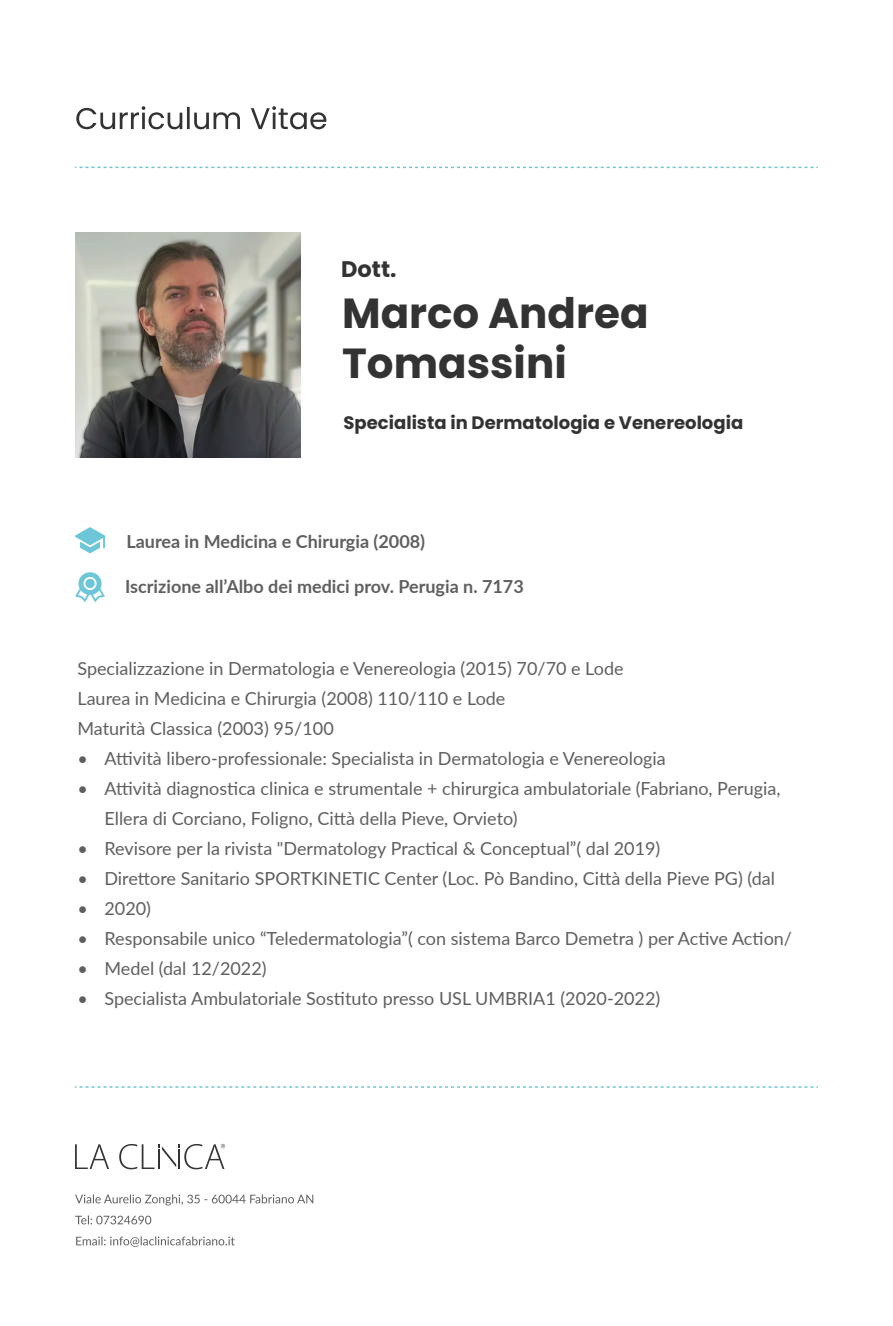
<style>
.page{position:relative;width:893px;height:1326px;background:#fff}
.page>*{position:absolute;margin:0;border:0;box-sizing:border-box;transform-origin:0 0}
.t1{font:700 42px/50.4px "Poppins";color:#333}
.t2{font:700 22.5px "Poppins";color:#333}
.t3{font:18px/30px "Lato";color:#5f5f5f}
.t4{font:700 18px "Lato";color:#5f5f5f}
.t5{font:700 18px "Poppins";color:#333}
</style>
<div class="page">
<svg style="left:75px;top:1144px;width:34px;height:24px"></svg>
<svg style="left:119px;top:1143px;width:106px;height:26px"></svg>
<svg style="left:75px;top:1194px;width:238px;height:52px"></svg>
<svg style="left:76px;top:106px;width:250px;height:23px"></svg>
<svg style="left:75px;top:527px;width:30px;height:26px"></svg>
<svg style="left:75px;top:572px;width:30px;height:30px"></svg>
<svg style="left:75px;top:166px;width:743px;height:2px"></svg>
<svg style="left:75px;top:1086px;width:743px;height:1px"></svg>
<img style="left:75px;top:233px;width:225px;height:225px">
<p class="t2" style="left:341px;top:256px;width:57px">Dott.</p>
<h1 class="t1" style="left:342px;top:288px;width:308px">Marco Andrea<br>Tomassini</h1>
<p class="t5" style="left:343px;top:412px;width:401px">Specialista in Dermatologia e Venereologia</p>
<p class="t4" style="left:126px;top:528px;width:300px">Laurea in Medicina e Chirurgia (2008)</p>
<p class="t4" style="left:125px;top:573px;width:400px">Iscrizione all’Albo dei medici prov. Perugia n. 7173</p>
<p class="t3" style="left:77px;top:652px;width:547px">Specializzazione in Dermatologia e Venereologia (2015) 70/70 e Lode<br>Laurea in Medicina e Chirurgia (2008) 110/110 e Lode<br>Maturità Classica (2003) 95/100</p>
<p class="t3" style="left:77px;top:742px;width:590px">• Attività libero-professionale: Specialista in Dermatologia e Venereologia</p>
<p class="t3" style="left:104px;top:772px;width:677px;text-indent:-27px">• Attività diagnostica clinica e strumentale + chirurgica ambulatoriale (Fabriano, Perugia,<br>Ellera di Corciano, Foligno, Città della Pieve, Orvieto)</p>
<p class="t3" style="left:77px;top:832px;width:584px">• Revisore per la rivista "Dermatology Practical &amp; Conceptual”( dal 2019)</p>
<p class="t3" style="left:77px;top:862px;width:699px">• Direttore Sanitario SPORTKINETIC Center (Loc. Pò Bandino, Città della Pieve PG) (dal</p>
<p class="t3" style="left:77px;top:892px;width:75px">• 2020)</p>
<p class="t3" style="left:77px;top:922px;width:716px">• Responsabile unico “Teledermatologia”( con sistema Barco Demetra ) per Active Action/</p>
<p class="t3" style="left:77px;top:952px;width:191px">• Medel (dal 12/2022)</p>
<p class="t3" style="left:77px;top:982px;width:584px">• Specialista Ambulatoriale Sostituto presso USL UMBRIA1 (2020-2022)</p>
</div>
